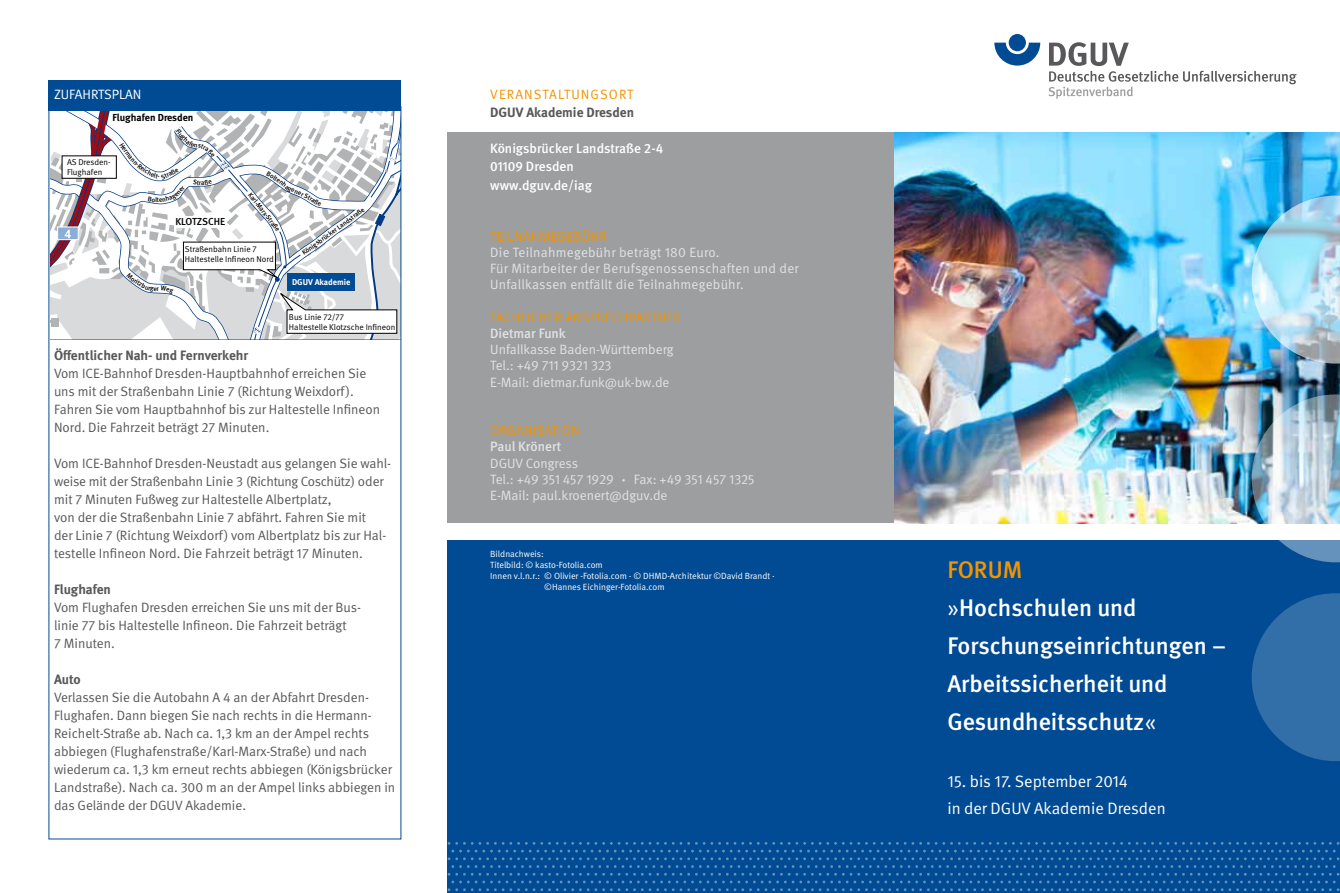
<style>
.page{position:relative;width:1340px;height:893px;background:#fff}
.page>*{position:absolute;margin:0;border:0;box-sizing:border-box;transform-origin:0 0}
.t1{font:500 24px/37.8px "DGUV Meta";color:#fff}
.t2{font:16.5px/27px "DGUV Meta";color:#fff}
.t3{font:13.5px/18px "DGUV Meta";color:#58585a}
.t4{font:13.5px/16.2px "DGUV Meta";letter-spacing:.005em;color:#e1e2e3}
.t5{font:700 13.5px "DGUV Meta";color:#58585a}
.t6{font:500 13.5px/18.1px "DGUV Meta";color:#fff}
.t7{font:13.5px "DGUV Meta";letter-spacing:.02em;color:#f39400}
.t8{font:500 13.5px "DGUV Meta";color:#e1e2e3}
.t9{font:13.5px "DGUV Meta";letter-spacing:.08em;color:#f39400}
.t10{font:13.5px "DGUV Meta";color:#fff}
.t11{font:700 10.2px "DGUV Meta";color:#000}
.t12{font:500 10.2px "DGUV Meta";letter-spacing:-.01em;color:#000}
.t13{font:9px "DGUV Meta";color:#fff}
.t14{font:8.4px/10.2px "DGUV Meta";color:#000}
.t15{font:700 8.4px "DGUV Meta";color:#fff}
.t16{font:500 6.75px "DGUV Meta";color:#000}
.t17{font:500 6.75px "DGUV Meta";color:#000;scale:.95 1}
.s1{font-weight:700}
.s2{color:#f39400}
.s3{font-weight:400}
</style>
<div class="page">
<div style="left:893px;top:540px;width:446px;height:353px;background:#004b93"></div>
<img style="left:893px;top:133px;width:446px;height:390px">
<svg style="left:994px;top:43px;width:46px;height:23px"></svg>
<div style="left:1008px;top:34px;width:17px;height:17px;background:#004b93;border-radius:50%"></div>
<svg style="left:1048px;top:42px;width:248px;height:57px"></svg>
<img style="left:1251px;top:394px;width:88px;height:168px">
<svg style="left:1251px;top:593px;width:88px;height:168px"></svg>
<img style="left:1251px;top:196px;width:88px;height:168px">
<div style="left:446px;top:133px;width:447px;height:390px;background:#9c9e9f"></div>
<div style="left:446px;top:540px;width:448px;height:353px;background:#004b93"></div>
<svg style="left:447px;top:842px;width:892px;height:49px"></svg>
<div style="left:49px;top:80px;width:352px;height:31px;background:#004b93"></div>
<svg style="left:51px;top:111px;width:350px;height:229px"></svg>
<p class="t10" style="left:54px;top:87px;width:89px">ZUFAHRTSPLAN</p>
<p class="t11" style="left:112px;top:111px;width:82px">Flughafen Dresden</p>
<p class="t14" style="left:67px;top:157px;width:45px">AS Dresden-<br>Flughafen</p>
<p class="t16" style="left:157px;top:196px;width:4px">t</p>
<p class="t12" style="left:175px;top:216px;width:51px">KLOTZSCHE</p>
<p class="t17" style="left:253px;top:191px;width:21px;rotate:51deg">Karl-M</p>
<p class="t17" style="left:264px;top:205px;width:24px;rotate:52deg">arx-Stra</p>
<p class="t14" style="left:185px;top:244px;width:91px">Straßenbahn Linie 7<br>Haltestelle In neon Nord</p>
<p class="t16" style="left:346px;top:217px;width:13px;rotate:-37deg">stra</p>
<p class="t16" style="left:314px;top:240px;width:42px;rotate:-36deg">sbrücker Land</p>
<p class="t16" style="left:300px;top:250px;width:18px;rotate:-35deg">König</p>
<p class="t15" style="left:292px;top:277px;width:60px">DGUV Akademie</p>
<p class="t14" style="left:289px;top:312px;width:108px">Bus Linie 72/77<br>Haltestelle Klotzsche In neon</p>
<p class="t5" style="left:54px;top:347px;width:196px">Öffentlicher Nah- und Fernverkehr</p>
<p class="t3" style="left:54px;top:365px;width:328px">Vom ICE-Bahnhof Dresden-Hauptbahnhof erreichen Sie uns mit der Straßenbahn Linie 7 (Richtung Weixdorf).<br>Fahren Sie vom Hauptbahnhof bis zur Haltestelle Infineon Nord. Die Fahrzeit beträgt 27 Minuten.</p>
<p class="t3" style="left:54px;top:455px;width:338px">Vom ICE-Bahnhof Dresden-Neustadt aus gelangen Sie wahl&shy;weise mit der Straßenbahn Linie 3 (Richtung Coschütz) oder mit 7 Minuten Fußweg zur Haltestelle Albertplatz,<br>von der die Straßenbahn Linie 7 abfährt. Fahren Sie mit<br>der Linie 7 (Richtung Weixdorf) vom Albertplatz bis zur Hal&shy;testelle Infineon Nord. Die Fahrzeit beträgt 17 Minuten.</p>
<p class="t5" style="left:54px;top:581px;width:58px">Flughafen</p>
<p class="t3" style="left:54px;top:599px;width:309px">Vom Flughafen Dresden erreichen Sie uns mit der Bus&shy;linie 77 bis Haltestelle Infineon. Die Fahrzeit beträgt<br>7 Minuten.</p>
<p class="t5" style="left:54px;top:671px;width:28px">Auto</p>
<p class="t3" style="left:54px;top:689px;width:343px">Verlassen Sie die Autobahn A 4 an der Abfahrt Dresden-Flughafen. Dann biegen Sie nach rechts in die Hermann-Reichelt-Straße ab. Nach ca. 1,3 km an der Ampel rechts abbiegen (Flughafenstraße/Karl-Marx-Straße) und nach wiederum ca. 1,3 km erneut rechts abbiegen (Königsbrücker Landstraße). Nach ca. 300 m an der Ampel links abbiegen in das Gelände der DGUV Akademie.</p>
<p class="t9" style="left:490px;top:87px;width:145px">VERANSTALTUNGSORT</p>
<p class="t5" style="left:490px;top:104px;width:145px">DGUV Akademie Dresden</p>
<p class="t6" style="left:490px;top:140px;width:174px">Königsbrücker Landstraße 2-4<br>01109 Dresden www.dguv.de/iag</p>
<p class="t7" style="left:490px;top:228px;width:118px">TEILNAHMEGEBÜHR</p>
<p class="t4" style="left:490px;top:245px;width:310px">Die Teilnahmegebühr beträgt 180 Euro.<br>Für Mitarbeiter der Berufsgenossenschaften und der<br>Unfallkassen entfällt die Teilnahmegebühr.</p>
<p class="t7" style="left:490px;top:309px;width:192px">FACHLICHER ANSPRECHPARTNER</p>
<p class="t8" style="left:490px;top:326px;width:77px">Dietmar Funk</p>
<p class="t4" style="left:490px;top:342px;width:185px">Unfallkasse Baden-Württemberg<br>Tel.: +49 711 9321 323<br>E-Mail: dietmar.funk@uk-bw.de</p>
<p class="t7" style="left:490px;top:423px;width:91px">ORGANISATION</p>
<p class="t8" style="left:490px;top:439px;width:73px">Paul Krönert</p>
<p class="t4" style="left:490px;top:455px;width:266px">DGUV Congress<br>Tel.: +49 351 457 1929 <span class="s1">⋅</span> Fax: +49 351 457 1325<br>E-Mail: paul.kroenert@dguv.de</p>
<p class="t13" style="left:490px;top:549px;width:55px">Bildnachweis:</p>
<p class="t13" style="left:490px;top:560px;width:114px">Titelbild: © kasto-Fotolia.com</p>
<p class="t13" style="left:490px;top:571px;width:286px">Innen v.l.n.r.: © Olivier -Fotolia.com · © DHMD-Architektur ©David Brandt ·</p>
<p class="t13" style="left:544px;top:581px;width:122px">©Hannes Eichinger-Fotolia.com</p>
<h1 class="t1" style="left:947px;top:552px;width:280px"><span class="s2">FORUM<br></span><span class="s3">»</span>Hochschulen und<br>Forschungseinrichtungen –<br>Arbeitssicherheit und<br>Gesundheitsschutz<span class="s3">«</span></h1>
<p class="t2" style="left:947px;top:768px;width:220px">15. bis 17. September 2014<br>in der DGUV Akademie Dresden</p>
</div>
